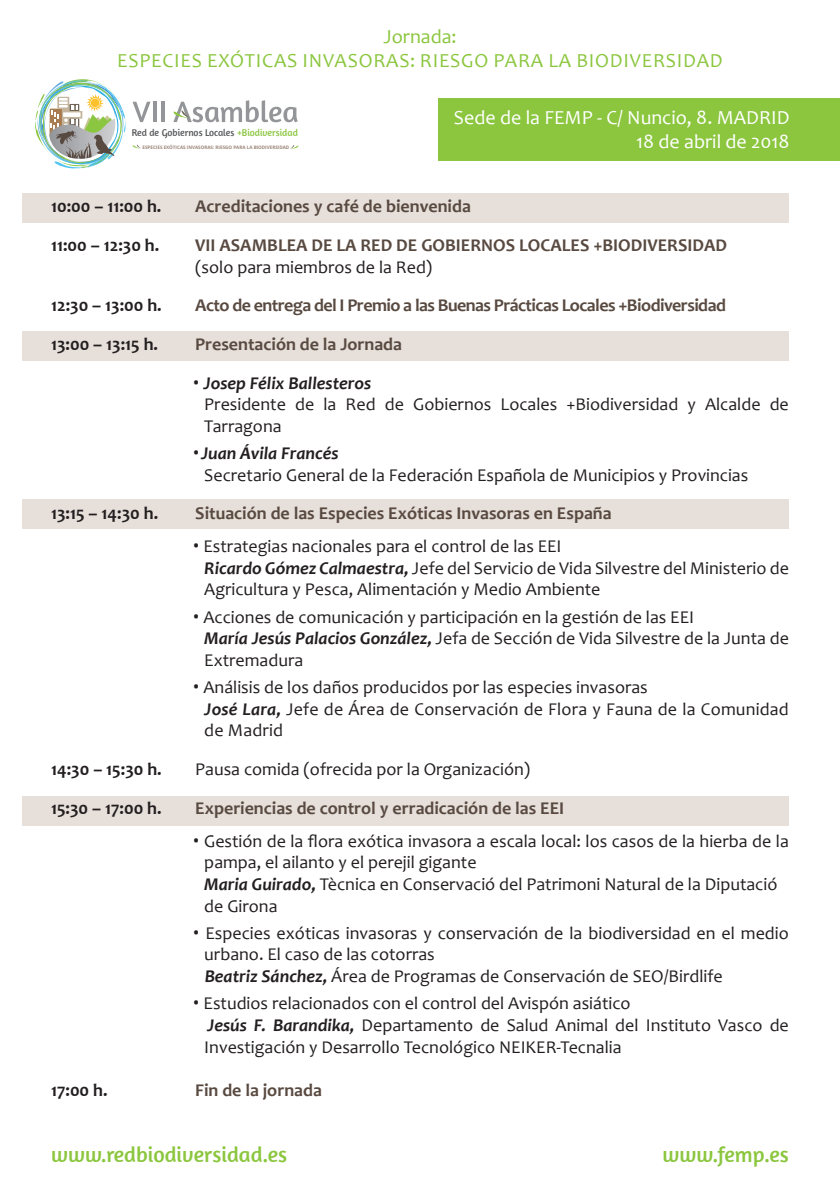
<style>
.page{position:relative;width:840px;height:1191px;background:#fff}
.page>*{position:absolute;margin:0;border:0;box-sizing:border-box;transform-origin:0 0}
.t1{font:22px "Amaranth";color:#8bc63e}
.t2{font:20px/24px "Candara";letter-spacing:.04em;color:#8bc63e;text-align:center}
.t3{font:20px/24px "Candara";color:#fff;text-align:right}
.t4{font:18px/21.6px "Candara";color:#231f20}
.t5{font:700 18px "Candara";color:#594a41}
.t6{font:700 18px "Candara";color:#231f20}
.t7{font:700 18px "Candara";letter-spacing:-.03em;color:#594a41}
.t8{font:10px "Amaranth";color:#57585a;scale:.96 1}
.t9{font:700 4.8px "Open Sans";color:#9b8679}
.s1{color:#8bc640}
.s2{font-family:"Open Sans"}
.s3{font-weight:700;font-style:italic}
</style>
<div class="page">
<div style="left:23px;top:796px;width:765px;height:29px;background:#e6dfda"></div>
<div style="left:23px;top:499px;width:765px;height:30px;background:#e6dfda"></div>
<div style="left:23px;top:331px;width:765px;height:29px;background:#e6dfda"></div>
<div style="left:23px;top:193px;width:765px;height:30px;background:#e6dfda"></div>
<div style="left:438px;top:98px;width:401px;height:63px;background:#8bc63e"></div>
<svg style="left:132px;top:102px;width:18px;height:20px"></svg>
<hr style="left:153px;top:102px;width:3px;height:20px;background:#939598">
<hr style="left:161px;top:102px;width:4px;height:20px;background:#939598">
<svg style="left:132px;top:144px;width:9px;height:5px"></svg>
<svg style="left:290px;top:145px;width:8px;height:4px"></svg>
<img style="left:35px;top:79px;width:91px;height:90px">
<svg style="left:173px;top:100px;width:125px;height:22px"></svg>
<p class="t2" style="left:117px;top:24px;width:607px">Jornada:<br>Especies Exóticas I nvasoras: riesgo para la biodiversidad</p>
<p class="t8" style="left:132px;top:127px;width:174px">Red de Gobiernos Locales <span class="s1">+Biodiversidad</span></p>
<p class="t9" style="left:142px;top:144px;width:148px">ESPECIES EXÓTICAS INVASORAS: RIESGO PARA LA BIODIVERSIDAD</p>
<p class="t3" style="left:453px;top:106px;width:337px">Sede de la FEMP - C/ Nuncio, 8. MADRID<br>18 de abril de 2018</p>
<p class="t6" style="left:51px;top:195px;width:112px">10:00 – 11:00 h.</p>
<p class="t5" style="left:195px;top:195px;width:277px">Acreditaciones y café de bienvenida</p>
<p class="t6" style="left:51px;top:234px;width:110px">11:00 – 12:30 h.</p>
<p class="t5" style="left:195px;top:234px;width:533px">VII ASAMBLEA DE LA RED DE GOBIERNOS LOCALES +BIODIVERSIDAD</p>
<p class="t4" style="left:195px;top:256px;width:238px">(solo para miembros de la Red)</p>
<p class="t6" style="left:51px;top:294px;width:112px">12:30 – 13:00 h.</p>
<p class="t7" style="left:195px;top:294px;width:532px">Acto de entrega del I Premio a las Buenas Prácticas Locales +Biodiversidad</p>
<p class="t6" style="left:51px;top:333px;width:108px">13:00 – 13:15 h.</p>
<p class="t5" style="left:195px;top:333px;width:208px">Presentación de la Jornada</p>
<p class="t4" style="left:204px;top:372px;width:585px;text-indent:-11px"><span class="s2">•</span> <span class="s3">Josep Félix Ballesteros<br></span>Presidente de la Red de Gobiernos Locales +Biodiversidad y Alcalde de<br>Tarragona</p>
<p class="t4" style="left:204px;top:442px;width:545px;text-indent:-11px"><span class="s2">•</span> <span class="s3">Juan Ávila Francés<br></span>Secretario General de la Federación Española de Municipios y Provincias</p>
<p class="t6" style="left:51px;top:502px;width:109px">13:15 – 14:30 h.</p>
<p class="t5" style="left:195px;top:502px;width:418px">Situación de las Especies Exóticas Invasoras en España</p>
<p class="t4" style="left:204px;top:535px;width:585px;text-indent:-11px"><span class="s2">•</span> Estrategias nacionales para el control de las EEI<br><span class="s3">Ricardo Gómez Calmaestra,</span> Jefe del Servicio de Vida Silvestre del Ministerio de<br>Agricultura y Pesca, Alimentación y Medio Ambiente</p>
<p class="t4" style="left:204px;top:606px;width:585px;text-indent:-11px"><span class="s2">•</span> Acciones de comunicación y participación en la gestión de las EEI<br><span class="s3">María Jesús Palacios González,</span> Jefa de Sección de Vida Silvestre de la Junta de<br>Extremadura</p>
<p class="t4" style="left:204px;top:676px;width:585px;text-indent:-11px"><span class="s2">•</span> Análisis de los daños producidos por las especies invasoras<br><span class="s3">José Lara,</span> Jefe de Área de Conservación de Flora y Fauna de la Comunidad de Madrid</p>
<p class="t6" style="left:51px;top:758px;width:112px">14:30 – 15:30 h.</p>
<p class="t4" style="left:195px;top:758px;width:336px">Pausa comida (ofrecida por la Organización)</p>
<p class="t6" style="left:51px;top:796px;width:112px">15:30 – 17:00 h.</p>
<p class="t5" style="left:195px;top:796px;width:370px">Experiencias de control y erradicación de las EEI</p>
<p class="t4" style="left:204px;top:830px;width:585px;text-indent:-11px"><span class="s2">•</span> Gestión de la flora exótica invasora a escala local: los casos de la hierba de la pampa, el ailanto y el perejil gigante<br><span class="s3">Maria Guirado,</span> Tècnica en Conservació del Patrimoni Natural de la Diputació de Girona</p>
<p class="t4" style="left:204px;top:922px;width:585px;text-indent:-11px"><span class="s2">•</span> Especies exóticas invasoras y conservación de la biodiversidad en el medio urbano. El caso de las cotorras<br><span class="s3">Beatriz Sánchez,</span> Área de Programas de Conservación de SEO/Birdlife</p>
<p class="t4" style="left:204px;top:992px;width:585px;text-indent:-11px"><span class="s2">•</span> Estudios relacionados con el control del Avispón asiático<br><span class="s3">Jesús F. Barandika,</span> Departamento de Salud Animal del Instituto Vasco de<br>Investigación y Desarrollo Tecnológico NEIKER-Tecnalia</p>
<p class="t6" style="left:51px;top:1078px;width:58px">17:00 h.</p>
<p class="t5" style="left:195px;top:1078px;width:128px">Fin de la jornada</p>
<p class="t1" style="left:51px;top:1141px;width:238px">www.redbiodiversidad.es</p>
<p class="t1" style="left:662px;top:1141px;width:128px">www.femp.es</p>
</div>
